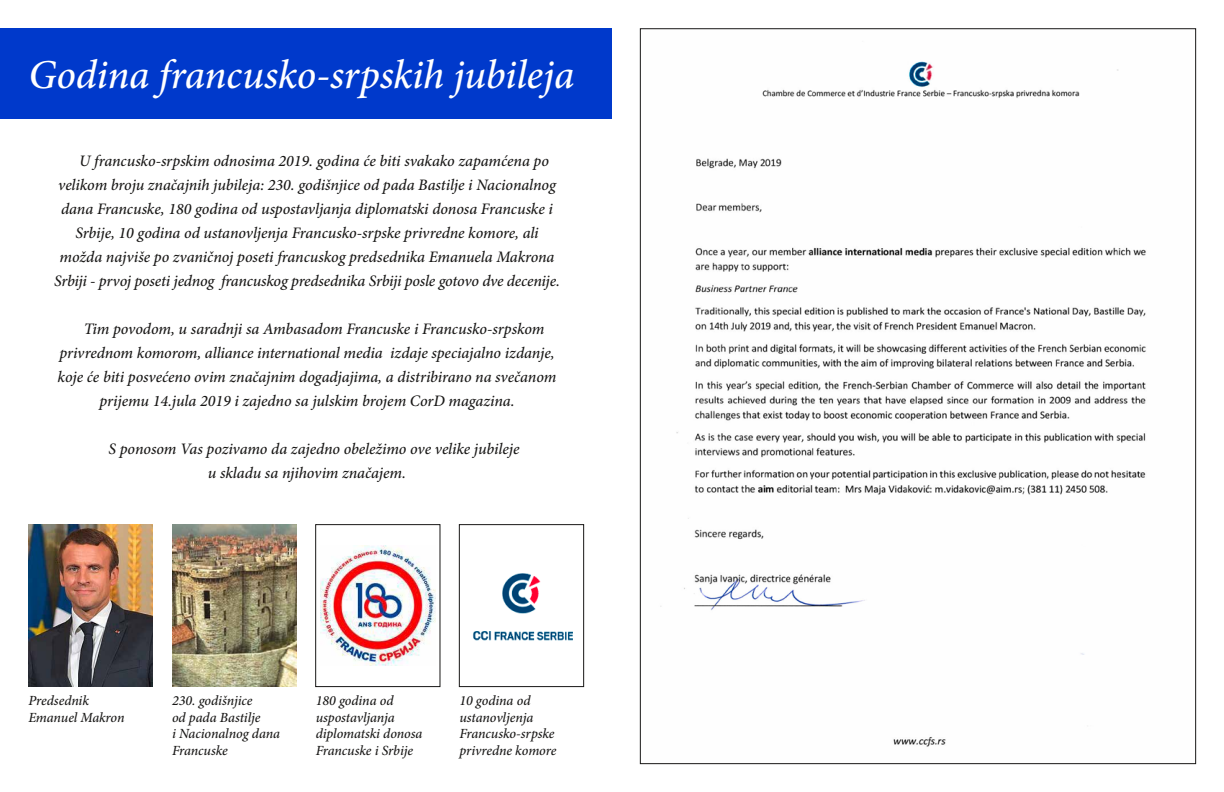
<style>
.page{position:relative;width:1224px;height:792px;background:#fff}
.page>*{position:absolute;margin:0;border:0;box-sizing:border-box;transform-origin:0 0}
.t1{font:italic 500 41px "Minion Pro";letter-spacing:-.005em;color:#fff}
.t2{font:italic 500 16px/24px "Minion Pro";letter-spacing:-.005em;color:#181716}
.t3{font:italic 500 14px/16.8px "Minion Pro";letter-spacing:-.005em;color:#181716}
</style>
<div class="page">
<div style="left:0;top:28px;width:612px;height:90px;background:#0039cb"></div>
<img style="left:28px;top:525px;width:125px;height:162px">
<img style="left:172px;top:525px;width:124px;height:162px">
<img style="left:320px;top:545px;width:116px;height:121px">
<div style="left:459px;top:525px;width:125px;height:162px;border:1px solid #181716"></div>
<img style="left:503px;top:574px;width:38px;height:40px">
<img style="left:473px;top:631px;width:100px;height:10px">
<img style="left:660px;top:61px;width:486px;height:686px">
<h1 class="t1" style="left:28px;top:47px;width:548px">Godina francusko-srpskih jubileja</h1>
<p class="t2" style="left:79px;top:149px;width:471px">U francusko-srpskim odnosima 2019. godina će biti svakako zapamćena po</p>
<p class="t2" style="left:58px;top:173px;width:499px">velikom broju značajnih jubileja: 230. godišnjice od pada Bastilje i Nacionalnog</p>
<p class="t2" style="left:61px;top:197px;width:493px">dana Francuske, 180 godina od uspostavljanja diplomatski donosa Francuske i</p>
<p class="t2" style="left:75px;top:221px;width:465px">Srbije, 10 godina od ustanovljenja Francusko-srpske privredne komore, ali</p>
<p class="t2" style="left:60px;top:245px;width:496px">možda najviše po zvaničnoj poseti francuskog predsednika Emanuela Makrona</p>
<p class="t2" style="left:54px;top:269px;width:507px">Srbiji - prvoj poseti jednog francuskog predsednika Srbiji posle gotovo dve decenije.</p>
<p class="t2" style="left:84px;top:317px;width:462px">Tim povodom, u saradnji sa Ambasadom Francuske i Francusko-srpskom</p>
<p class="t2" style="left:59px;top:341px;width:497px">privrednom komorom, alliance international media izdaje speciajalno izdanje,</p>
<p class="t2" style="left:58px;top:365px;width:500px">koje će biti posvećeno ovim značajnim dogadjajima, a distribirano na svečanom</p>
<p class="t2" style="left:99px;top:389px;width:417px">prijemu 14.jula 2019 i zajedno sa julskim brojem CorD magazina.</p>
<p class="t2" style="left:208px;top:437px;width:313px;text-indent:-99px">S ponosom Vas pozivamo da zajedno obeležimo ove velike jubileje u skladu sa njihovim značajem.</p>
<p class="t3" style="left:28px;top:692px;width:98px">Predsednik<br>Emanuel Makron</p>
<p class="t3" style="left:172px;top:692px;width:110px">230. godišnjice<br>od pada Bastilje<br>i Nacionalnog dana<br>Francuske</p>
<p class="t3" style="left:459px;top:692px;width:99px">10 godina od ustanovljenja<br>Francusko-srpske privredne komore</p>
<p class="t3" style="left:316px;top:692px;width:108px">180 godina od uspostavljanja diplomatski donosa<br>Francuske i Srbije</p>
</div>
